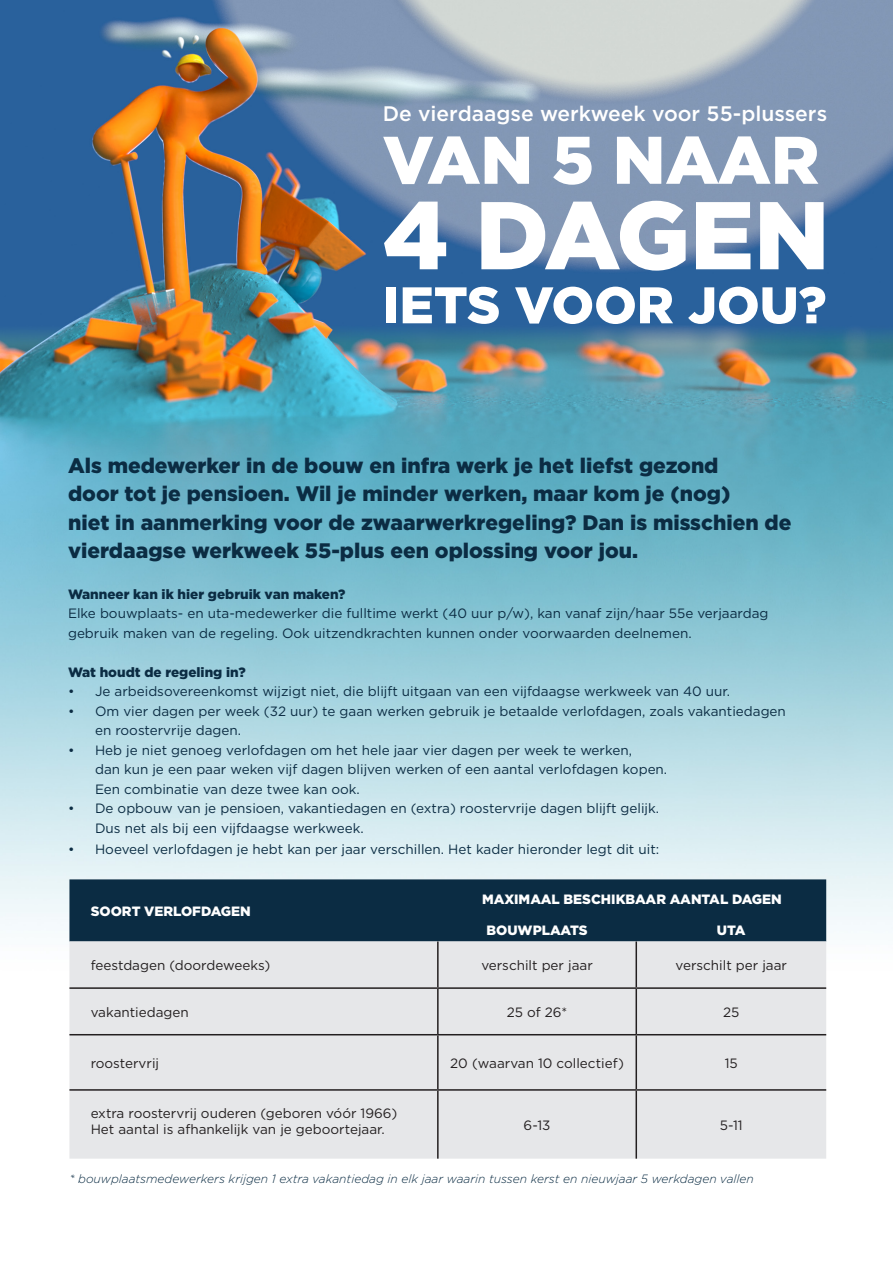
<style>
.page{position:relative;width:893px;height:1263px;background:#fff}
.page>*{position:absolute;margin:0;border:0;box-sizing:border-box;transform-origin:0 0}
.t1{font:900 96px "Gotham";letter-spacing:-.025em;color:#fff}
.t2{font:900 67.2px "Gotham";color:#fff}
.t3{font:900 51.45px "Gotham";color:#fff}
.t4{font:900 21px/28.5px "Gotham";color:#0b2c43}
.t5{font:500 21px "Gotham";color:#fff}
.t6{font:13.5px/19.5px "Gotham";color:#0b2c43}
.t7{font:13.5px "Gotham";color:#231f20}
.t8{font:900 13.5px "Gotham";color:#fff}
.t9{font:900 13.5px "Gotham";color:#0b2c43}
.t10{font:italic 300 12px "Gotham";color:#0b2c43}
</style>
<div class="page">
<img style="left:0;top:0;width:893px;height:1091px">
<div style="left:69px;top:879px;width:757px;height:62px;background:#0b2c43"></div>
<div style="left:69px;top:941px;width:757px;height:218px;background:#e6e7e9"></div>
<hr style="left:437px;top:941px;width:2px;height:46px;background:#231f20">
<hr style="left:635px;top:941px;width:2px;height:46px;background:#231f20">
<hr style="left:69px;top:987px;width:369px;height:2px;background:#231f20">
<hr style="left:438px;top:987px;width:198px;height:2px;background:#231f20">
<hr style="left:437px;top:989px;width:2px;height:45px;background:#231f20">
<hr style="left:636px;top:987px;width:190px;height:2px;background:#231f20">
<hr style="left:635px;top:989px;width:2px;height:45px;background:#231f20">
<hr style="left:69px;top:1034px;width:369px;height:1px;background:#231f20">
<hr style="left:438px;top:1034px;width:198px;height:1px;background:#231f20">
<hr style="left:437px;top:1035px;width:2px;height:54px;background:#231f20">
<hr style="left:636px;top:1034px;width:190px;height:1px;background:#231f20">
<hr style="left:635px;top:1035px;width:2px;height:54px;background:#231f20">
<hr style="left:69px;top:1089px;width:369px;height:2px;background:#231f20">
<hr style="left:438px;top:1089px;width:198px;height:2px;background:#231f20">
<hr style="left:437px;top:1091px;width:2px;height:68px;background:#231f20">
<hr style="left:636px;top:1089px;width:190px;height:2px;background:#231f20">
<hr style="left:635px;top:1091px;width:2px;height:68px;background:#231f20">
<p class="t5" style="left:383px;top:100px;width:446px">De vierdaagse werkweek voor 55-plussers</p>
<p class="t2" style="left:383px;top:114px;width:438px">VAN 5 NAAR</p>
<p class="t1" style="left:383px;top:169px;width:448px">4 DAGEN</p>
<p class="t3" style="left:383px;top:270px;width:445px">IETS VOOR JOU?</p>
<p class="t4" style="left:68px;top:451px;width:725px">Als medewerker in de bouw en infra werk je het liefst gezond<br>door tot je pensioen. Wil je minder werken, maar kom je (nog)<br>niet in aanmerking voor de zwaarwerkregeling? Dan is misschien de vierdaagse werkweek 55-plus een oplossing voor jou.</p>
<p class="t9" style="left:68px;top:585px;width:279px">Wanneer kan ik hier gebruik van maken?</p>
<p class="t6" style="left:68px;top:604px;width:702px">Elke bouwplaats- en uta-medewerker die fulltime werkt (40 uur p/w), kan vanaf zijn/haar 55e verjaardag gebruik maken van de regeling. Ook uitzendkrachten kunnen onder voorwaarden deelnemen.</p>
<p class="t9" style="left:68px;top:663px;width:179px">Wat houdt de regeling in?</p>
<p class="t6" style="left:68px;top:682px;width:664px">• Je arbeidsovereenkomst wijzigt niet, die blijft uitgaan van een vijfdaagse werkweek van 40 uur.</p>
<p class="t6" style="left:95px;top:701px;width:692px;text-indent:-27px">• Om vier dagen per week (32 uur) te gaan werken gebruik je betaalde verlofdagen, zoals vakantiedagen en roostervrije dagen.</p>
<p class="t6" style="left:95px;top:740px;width:574px;text-indent:-27px">• Heb je niet genoeg verlofdagen om het hele jaar vier dagen per week te werken,<br>dan kun je een paar weken vijf dagen blijven werken of een aantal verlofdagen kopen.<br>Een combinatie van deze twee kan ook.</p>
<p class="t6" style="left:95px;top:799px;width:566px;text-indent:-27px">• De opbouw van je pensioen, vakantiedagen en (extra) roostervrije dagen blijft gelijk.<br>Dus net als bij een vijfdaagse werkweek.</p>
<p class="t6" style="left:68px;top:839px;width:593px">• Hoeveel verlofdagen je hebt kan per jaar verschillen. Het kader hieronder legt dit uit:</p>
<p class="t8" style="left:91px;top:902px;width:162px">SOORT VERLOFDAGEN</p>
<p class="t8" style="left:482px;top:890px;width:301px">MAXIMAAL BESCHIKBAAR AANTAL DAGEN</p>
<p class="t8" style="left:486px;top:921px;width:103px">BOUWPLAATS</p>
<p class="t8" style="left:717px;top:921px;width:30px">UTA</p>
<p class="t7" style="left:91px;top:957px;width:181px">feestdagen (doordeweeks)</p>
<p class="t7" style="left:481px;top:957px;width:113px">verschilt per jaar</p>
<p class="t7" style="left:675px;top:957px;width:113px">verschilt per jaar</p>
<p class="t7" style="left:91px;top:1003px;width:100px">vakantiedagen</p>
<p class="t7" style="left:507px;top:1003px;width:62px">25 of 26*</p>
<p class="t7" style="left:723px;top:1003px;width:18px">25</p>
<p class="t7" style="left:91px;top:1054px;width:70px">roostervrij</p>
<p class="t7" style="left:450px;top:1054px;width:175px">20 (waarvan 10 collectief)</p>
<p class="t7" style="left:725px;top:1054px;width:15px">15</p>
<p class="t7" style="left:91px;top:1104px;width:308px">extra roostervrij ouderen (geboren vóór 1966)</p>
<p class="t7" style="left:91px;top:1120px;width:296px">Het aantal is afhankelijk van je geboortejaar.</p>
<p class="t7" style="left:524px;top:1116px;width:28px">6-13</p>
<p class="t7" style="left:720px;top:1116px;width:25px">5-11</p>
<p class="t10" style="left:69px;top:1171px;width:686px">* bouwplaatsmedewerkers krijgen 1 extra vakantiedag in elk jaar waarin tussen kerst en nieuwjaar 5 werkdagen vallen</p>
</div>
